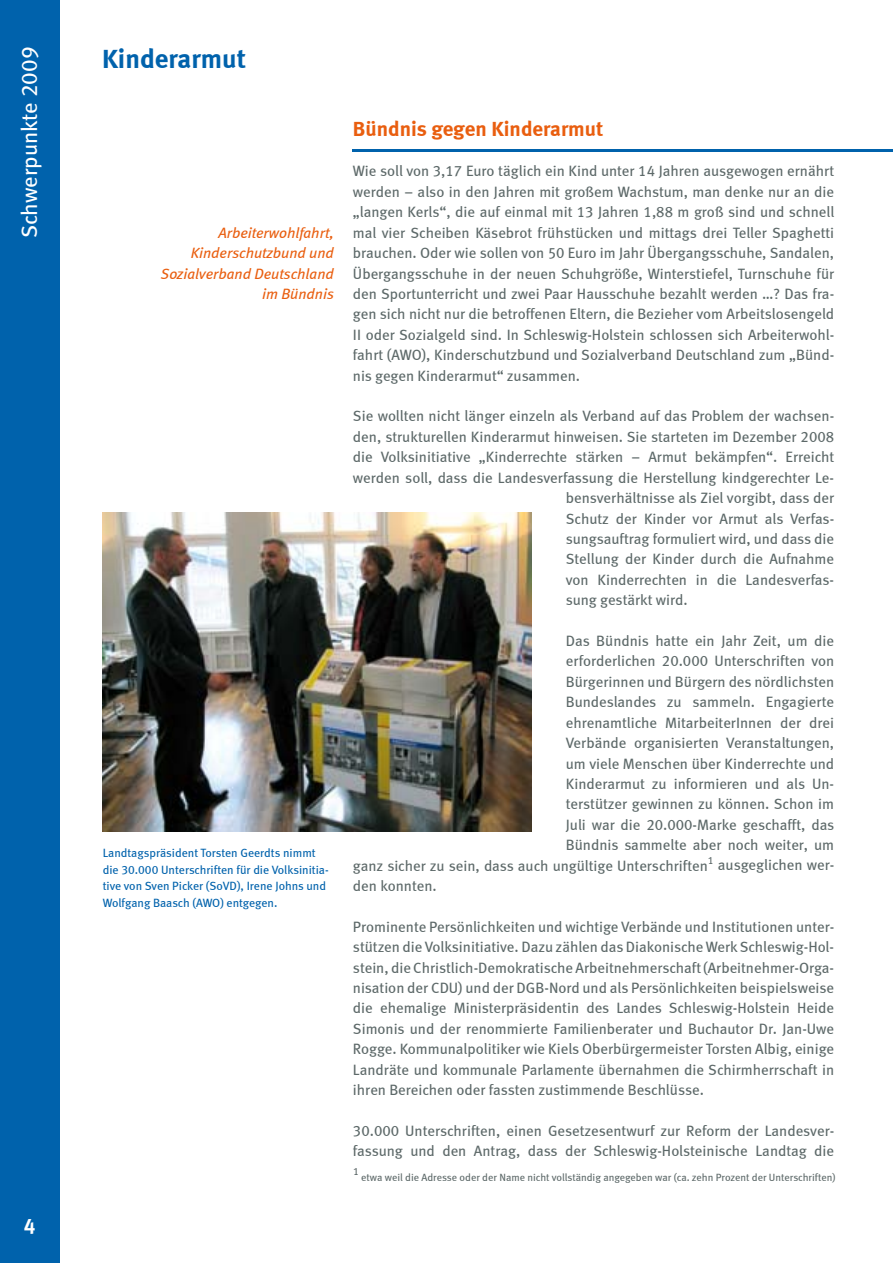
<style>
.page{position:relative;width:893px;height:1263px;background:#fff}
.page>*{position:absolute;margin:0;border:0;box-sizing:border-box;transform-origin:0 0}
.t1{font:27px "Meta Bold LF";color:#0062ac}
.t2{font:22.5px "Meta Book LF";color:#fff}
.t3{font:21px "Meta Bold LF";color:#e95e0f}
.t4{font:20.85px "Meta Bold LF";color:#fff}
.t5{font:15px/20.4px "Meta Book LF";color:#5d6969;text-align:justify}
.t6{font:italic 15px/20.4px "Meta Book LF";color:#e95e0f;text-align:right}
.t7{font:12px/16.5px "Meta Book LF";color:#0062ac}
.t8{font:10.5px "Meta Book LF";color:#5d6969}
</style>
<div class="page">
<div style="left:0;top:0;width:60px;height:1263px;background:#0062ac"></div>
<hr style="left:353px;top:150px;width:540px;height:2px;background:#0062ac">
<img style="left:103px;top:513px;width:429px;height:318px">
<h2 class="t2" style="left:16px;top:238px;width:193px;rotate:-90deg">Schwerpunkte 2009</h2>
<h3 class="t4" style="left:24px;top:1214px;width:13px">4</h3>
<h1 class="t1" style="left:102px;top:43px;width:145px">Kinderarmut</h1>
<p class="t6" style="left:161px;top:222px;width:175px">Arbeiterwohlfahrt,<br>Kinderschutzbund und<br>Sozialverband Deutschland im Bündnis</p>
<p class="t7" style="left:103px;top:845px;width:227px">Landtagspräsident Torsten Geerdts nimmt die 30.000 Unterschriften für die Volksinitia&shy;tive von Sven Picker (SoVD), Irene Johns und Wolfgang Baasch (AWO) entgegen.</p>
<h3 class="t3" style="left:353px;top:116px;width:252px">Bündnis gegen Kinderarmut</h3>
<p class="t5" style="left:353px;top:161px;width:483px">Wie soll von 3,17 Euro täglich ein Kind unter 14 Jahren ausgewogen ernährt werden – also in den Jahren mit großem Wachstum, man denke nur an die „langen Kerls“, die auf einmal mit 13 Jahren 1,88 m groß sind und schnell mal vier Scheiben Käsebrot frühstücken und mittags drei Teller Spaghetti brauchen. Oder wie sollen von 50 Euro im Jahr Übergangsschuhe, Sandalen, Übergangsschuhe in der neuen Schuhgröße, Winterstiefel, Turnschuhe für den Sportunterricht und zwei Paar Hausschuhe bezahlt werden …? Das fra&shy;gen sich nicht nur die betroffenen Eltern, die Bezieher vom Arbeitslosengeld II oder Sozialgeld sind. In Schleswig-Holstein schlossen sich Arbeiterwohl&shy;fahrt (AWO), Kinderschutzbund und Sozialverband Deutschland zum „Bünd&shy;nis gegen Kinderarmut“ zusammen.</p>
<p class="t5" style="left:353px;top:406px;width:483px">Sie wollten nicht länger einzeln als Verband auf das Problem der wachsen-</p>
<p class="t5" style="left:353px;top:426px;width:483px">den, strukturellen Kinderarmut hinweisen. Sie starteten im Dezember 2008</p>
<p class="t5" style="left:353px;top:447px;width:483px">die Volksinitiative „Kinderrechte stärken – Armut bekämpfen“. Erreicht</p>
<p class="t5" style="left:353px;top:467px;width:483px">werden soll, dass die Landesverfassung die Herstellung kindgerechter Le-</p>
<p class="t5" style="left:566px;top:487px;width:270px">bensverhältnisse als Ziel vorgibt, dass der</p>
<p class="t5" style="left:566px;top:508px;width:270px">Schutz der Kinder vor Armut als Verfas-</p>
<p class="t5" style="left:566px;top:528px;width:270px">sungsauftrag formuliert wird, und dass die</p>
<p class="t5" style="left:566px;top:549px;width:270px">Stellung der Kinder durch die Aufnahme</p>
<p class="t5" style="left:566px;top:569px;width:270px">von Kinderrechten in die Landesverfas-</p>
<p class="t5" style="left:566px;top:590px;width:123px">sung gestärkt wird.</p>
<p class="t5" style="left:566px;top:630px;width:270px">Das Bündnis hatte ein Jahr Zeit, um die</p>
<p class="t5" style="left:566px;top:651px;width:270px">erforderlichen 20.000 Unterschriften von</p>
<p class="t5" style="left:566px;top:671px;width:270px">Bürgerinnen und Bürgern des nördlichsten</p>
<p class="t5" style="left:566px;top:692px;width:270px">Bundeslandes zu sammeln. Engagierte</p>
<p class="t5" style="left:566px;top:712px;width:270px">ehrenamtliche MitarbeiterInnen der drei</p>
<p class="t5" style="left:566px;top:732px;width:270px">Verbände organisierten Veranstaltungen,</p>
<p class="t5" style="left:566px;top:753px;width:270px">um viele Menschen über Kinderrechte und</p>
<p class="t5" style="left:566px;top:773px;width:270px">Kinderarmut zu informieren und als Un-</p>
<p class="t5" style="left:566px;top:794px;width:270px">terstützer gewinnen zu können. Schon im</p>
<p class="t5" style="left:566px;top:814px;width:270px">Juli war die 20.000-Marke geschafft, das</p>
<p class="t5" style="left:566px;top:835px;width:270px">Bündnis sammelte aber noch weiter, um</p>
<p class="t5" style="left:353px;top:855px;width:483px">ganz sicher zu sein, dass auch ungültige Unterschriften<sup>1</sup> ausgeglichen wer-</p>
<p class="t5" style="left:353px;top:875px;width:85px">den konnten.</p>
<p class="t5" style="left:353px;top:916px;width:483px">Prominente Persönlichkeiten und wichtige Verbände und Institutionen unter&shy;stützen die Volksinitiative. Dazu zählen das Diakonische Werk Schleswig-Hol&shy;stein, die Christlich-Demokratische Arbeitnehmerschaft (Arbeitnehmer-Orga&shy;nisation der CDU) und der DGB-Nord und als Persönlichkeiten beispielsweise die ehemalige Ministerpräsidentin des Landes Schleswig-Holstein Heide Simonis und der renommierte Familienberater und Buchautor Dr. Jan-Uwe Rogge. Kommunalpolitiker wie Kiels Oberbürgermeister Torsten Albig, einige Landräte und kommunale Parlamente übernahmen die Schirmherrschaft in ihren Bereichen oder fassten zustimmende Beschlüsse.</p>
<p class="t5" style="left:353px;top:1120px;width:483px">30.000 Unterschriften, einen Gesetzesentwurf zur Reform der Landesver&shy;fassung und den Antrag, dass der Schleswig-Holsteinische Landtag die</p>
<p class="t8" style="left:353px;top:1165px;width:7px">1</p>
<p class="t8" style="left:361px;top:1171px;width:476px">etwa weil die Adresse oder der Name nicht vollständig angegeben war (ca. zehn Prozent der Unterschriften)</p>
</div>
